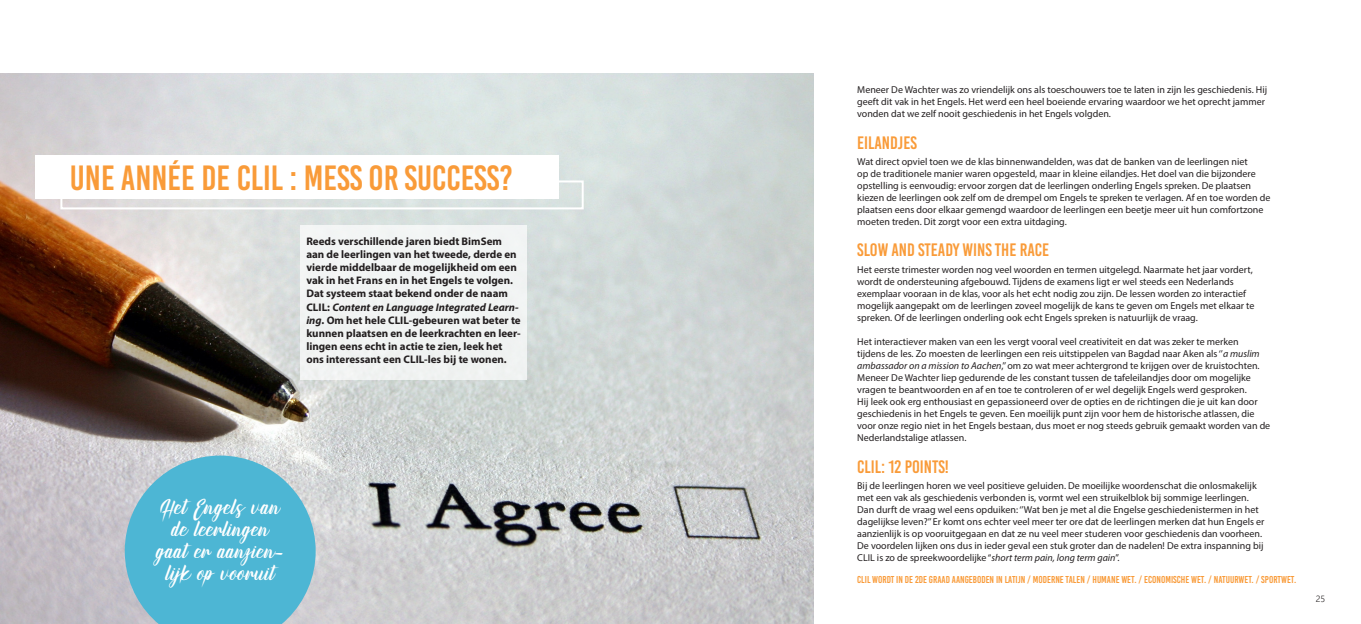
<style>
.page{position:relative;width:1361px;height:624px;background:#fff}
.page>*{position:absolute;margin:0;border:0;box-sizing:border-box;transform-origin:0 0}
.TITELS_B{font:35px "Bebas Kai";color:#f99b39}
.t1{font:23px/22px "Kinghawk";color:#fff;text-align:center}
.TITELS_B-2{font:18px "Bebas Kai";color:#f99b39}
.Kleine_titels{font:700 11px/13.2px "Myriad Pro";color:#231f20}
.t2{font:10px/12px "Myriad Pro";color:#231f20}
.TITELS_B-3{font:10px "Bebas Kai";color:#f99b39}
.t3{font:300 9px "Leelawadee UI";color:#231f20}
.s1{font-style:italic}
</style>
<div class="page">
<img style="left:0;top:73px;width:814px;height:551px">
<div style="left:300px;top:225px;width:226px;height:154px;background:#f2f4f3"></div>
<div style="left:60px;top:180px;width:524px;height:29px;border:2px solid #fff"></div>
<div style="left:35px;top:155px;width:523px;height:44px;background:#fff"></div>
<svg style="left:125px;top:455px;width:191px;height:169px"></svg>
<p class="TITELS_B" style="left:70px;top:159px;width:444px">UNE ANNÉE DE CLIL : MESS OR SUCCESS?</p>
<p class="Kleine_titels" style="left:306px;top:234px;width:216px">Reeds verschillende jaren biedt BimSem aan de leerlingen van het tweede, derde en vierde middelbaar de mogelijkheid om een vak in het Frans en in het Engels te volgen.<br>Dat systeem staat bekend onder de naam CLIL: <span class="s1">Content en Language Integrated Learn&shy;ing</span>. Om het hele CLIL-gebeuren wat beter te kunnen plaatsen en de leerkrachten en leer&shy;lingen eens echt in actie te zien, leek het ons interessant een CLIL-les bij te wonen.</p>
<p class="t1" style="left:156px;top:495px;width:130px">Het Engels van de leerlingen gaat er aanzien&shy;lijk op vooruit</p>
<p class="t2" style="left:857px;top:83px;width:411px">Meneer De Wachter was zo vriendelijk ons als toeschouwers toe te laten in zijn les geschiedenis. Hij geeft dit vak in het Engels. Het werd een heel boeiende ervaring waardoor we het oprecht jammer vonden dat we zelf nooit geschiedenis in het Engels volgden.</p>
<p class="t2" style="left:857px;top:155px;width:415px">Wat direct opviel toen we de klas binnenwandelden, was dat de banken van de leerlingen niet<br>op de traditionele manier waren opgesteld, maar in kleine eilandjes. Het doel van die bijzondere opstelling is eenvoudig: ervoor zorgen dat de leerlingen onderling Engels spreken. De plaatsen kiezen de leerlingen ook zelf om de drempel om Engels te spreken te verlagen. Af en toe worden de plaatsen eens door elkaar gemengd waardoor de leerlingen een beetje meer uit hun comfortzone moeten treden. Dit zorgt voor een extra uitdaging.</p>
<p class="t2" style="left:857px;top:263px;width:399px">Het eerste trimester worden nog veel woorden en termen uitgelegd. Naarmate het jaar vordert, wordt de ondersteuning afgebouwd. Tijdens de examens ligt er wel steeds een Nederlands exemplaar vooraan in de klas, voor als het echt nodig zou zijn. De lessen worden zo interactief mogelijk aangepakt om de leerlingen zoveel mogelijk de kans te geven om Engels met elkaar te spreken. Of de leerlingen onderling ook echt Engels spreken is natuurlijk de vraag.</p>
<p class="t2" style="left:857px;top:335px;width:414px">Het interactiever maken van een les vergt vooral veel creativiteit en dat was zeker te merken<br>tijdens de les. Zo moesten de leerlingen een reis uitstippelen van Bagdad naar Aken als ‘’<span class="s1">a muslim ambassador on a mission to Aachen</span>,’’ om zo wat meer achtergrond te krijgen over de kruistochten.<br>Meneer De Wachter liep gedurende de les constant tussen de tafeleilandjes door om mogelijke vragen te beantwoorden en af en toe te controleren of er wel degelijk Engels werd gesproken.<br>Hij leek ook erg enthousiast en gepassioneerd over de opties en de richtingen die je uit kan door geschiedenis in het Engels te geven. Een moeilijk punt zijn voor hem de historische atlassen, die voor onze regio niet in het Engels bestaan, dus moet er nog steeds gebruik gemaakt worden van de Nederlandstalige atlassen.</p>
<p class="t2" style="left:857px;top:479px;width:409px">Bij de leerlingen horen we veel positieve geluiden. De moeilijke woordenschat die onlosmakelijk met een vak als geschiedenis verbonden is, vormt wel een struikelblok bij sommige leerlingen.<br>Dan durft de vraag wel eens opduiken: ‘’Wat ben je met al die Engelse geschiedenistermen in het dagelijkse leven?’’ Er komt ons echter veel meer ter ore dat de leerlingen merken dat hun Engels er aanzienlijk is op vooruitgegaan en dat ze nu veel meer studeren voor geschiedenis dan voorheen.<br>De voordelen lijken ons dus in ieder geval een stuk groter dan de nadelen! De extra inspanning bij CLIL is zo de spreekwoordelijke “<span class="s1">short term pain, long term gain</span>”.</p>
<p class="TITELS_B-2" style="left:857px;top:133px;width:61px">EILANDJES</p>
<p class="TITELS_B-2" style="left:857px;top:240px;width:193px">SLOW AND STEADY WINS THE RACE</p>
<p class="TITELS_B-2" style="left:857px;top:457px;width:93px">CLIL: 12 POINTS!</p>
<p class="TITELS_B-3" style="left:857px;top:573px;width:440px">CLIL WORDT IN DE 2DE GRAAD AANGEBODEN IN LATIJN / MODERNE TALEN / HUMANE WET. / ECONOMISCHE WET. / NATUURWET. / SPORTWET.</p>
<p class="t3" style="left:1315px;top:592px;width:11px">25</p>
</div>
